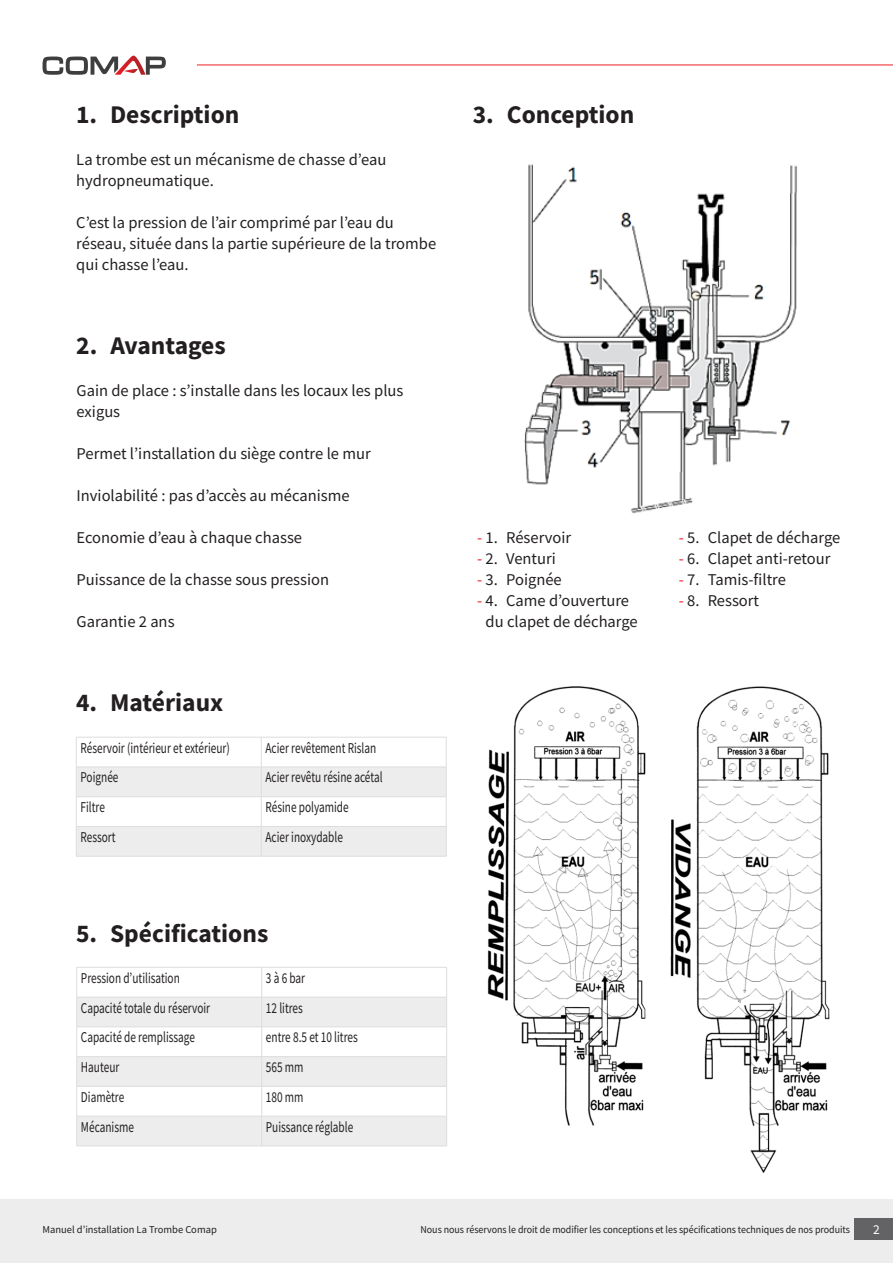
<style>
.page{position:relative;width:893px;height:1263px;background:#fff}
.page>*{position:absolute;margin:0;border:0;box-sizing:border-box;transform-origin:0 0}
.Chapter{font:700 25.5px "Source Sans Pro";color:#231f20}
.Body{font:16.5px/21px "Source Sans Pro";color:#231f20}
.Cel_Align_Left{font:15px "Source Sans Pro";color:#231f20;scale:.75 1}
.t1{font:13.5px "Source Sans Pro";color:#fff}
.t2{font:10.5px "Source Sans Pro";letter-spacing:-.005em;color:#231f20;scale:.95 1}
.t3{font:10.5px "Source Sans Pro";letter-spacing:-.005em;color:#231f20}
.s1{color:#ee1d23}
</style>
<div class="page">
<div style="left:0;top:1199px;width:893px;height:64px;background:#ededee"></div>
<hr style="left:197px;top:65px;width:696px;height:1px;background:#ee1d23">
<svg style="left:43px;top:56px;width:123px;height:19px"></svg>
<div style="left:854px;top:1218px;width:39px;height:21px;background:#636366"></div>
<img style="left:524px;top:164px;width:273px;height:349px">
<img style="left:487px;top:686px;width:343px;height:486px">
<svg style="left:77px;top:998px;width:369px;height:148px;fill:#ededee"></svg>
<hr style="left:77px;top:967px;width:185px;height:1px;background:#dcdddf">
<hr style="left:76px;top:967px;width:1px;height:30px;background:#dcdddf">
<hr style="left:262px;top:967px;width:185px;height:1px;background:#dcdddf">
<hr style="left:261px;top:967px;width:1px;height:30px;background:#dcdddf">
<hr style="left:446px;top:967px;width:1px;height:30px;background:#dcdddf">
<hr style="left:77px;top:997px;width:185px;height:1px;background:#dcdddf">
<hr style="left:76px;top:997px;width:1px;height:30px;background:#dcdddf">
<hr style="left:262px;top:997px;width:185px;height:1px;background:#dcdddf">
<hr style="left:261px;top:997px;width:1px;height:30px;background:#dcdddf">
<hr style="left:446px;top:997px;width:1px;height:30px;background:#dcdddf">
<hr style="left:77px;top:1026px;width:185px;height:1px;background:#dcdddf">
<hr style="left:262px;top:1026px;width:185px;height:1px;background:#dcdddf">
<hr style="left:77px;top:1056px;width:185px;height:1px;background:#dcdddf">
<svg style="left:76px;top:1027px;width:1px;height:59px"></svg>
<hr style="left:262px;top:1056px;width:185px;height:1px;background:#dcdddf">
<svg style="left:261px;top:1027px;width:1px;height:59px"></svg>
<svg style="left:446px;top:1027px;width:1px;height:59px"></svg>
<hr style="left:77px;top:1086px;width:185px;height:1px;background:#dcdddf">
<hr style="left:76px;top:1086px;width:1px;height:30px;background:#dcdddf">
<hr style="left:262px;top:1086px;width:185px;height:1px;background:#dcdddf">
<hr style="left:261px;top:1086px;width:1px;height:30px;background:#dcdddf">
<hr style="left:446px;top:1086px;width:1px;height:30px;background:#dcdddf">
<hr style="left:77px;top:1116px;width:185px;height:1px;background:#dcdddf">
<hr style="left:76px;top:1116px;width:1px;height:30px;background:#dcdddf">
<hr style="left:262px;top:1116px;width:185px;height:1px;background:#dcdddf">
<hr style="left:261px;top:1116px;width:1px;height:30px;background:#dcdddf">
<hr style="left:446px;top:1116px;width:1px;height:30px;background:#dcdddf">
<hr style="left:77px;top:1146px;width:185px;height:1px;background:#dcdddf">
<hr style="left:262px;top:1146px;width:185px;height:1px;background:#dcdddf">
<hr style="left:76px;top:737px;width:185px;height:1px;background:#dcdddf">
<hr style="left:76px;top:737px;width:1px;height:30px;background:#dcdddf">
<hr style="left:261px;top:737px;width:185px;height:1px;background:#dcdddf">
<hr style="left:261px;top:737px;width:1px;height:30px;background:#dcdddf">
<hr style="left:446px;top:737px;width:1px;height:30px;background:#dcdddf">
<svg style="left:76px;top:767px;width:371px;height:89px"></svg>
<hr style="left:76px;top:856px;width:185px;height:1px;background:#dcdddf">
<hr style="left:261px;top:856px;width:185px;height:1px;background:#dcdddf">
<p class="Chapter" style="left:76px;top:97px;width:165px">1. Description</p>
<p class="Body" style="left:76px;top:149px;width:311px">La trombe est un mécanisme de chasse d’eau hydropneumatique.</p>
<p class="Body" style="left:76px;top:212px;width:361px">C’est la pression de l’air comprimé par l’eau du réseau, située dans la partie supérieure de la trombe qui chasse l’eau.</p>
<p class="Chapter" style="left:76px;top:328px;width:151px">2. Avantages</p>
<p class="Body" style="left:77px;top:380px;width:328px">Gain de place : s’installe dans les locaux les plus exigus</p>
<p class="Body" style="left:77px;top:443px;width:296px">Permet l’installation du siège contre le mur</p>
<p class="Body" style="left:77px;top:485px;width:274px">Inviolabilité : pas d’accès au mécanisme</p>
<p class="Body" style="left:77px;top:527px;width:227px">Economie d’eau à chaque chasse</p>
<p class="Body" style="left:77px;top:569px;width:254px">Puissance de la chasse sous pression</p>
<p class="Body" style="left:77px;top:611px;width:100px">Garantie 2 ans</p>
<p class="Chapter" style="left:76px;top:685px;width:149px">4. Matériaux</p>
<p class="Cel_Align_Left" style="left:81px;top:738px;width:201px">Réservoir (intérieur et extérieur)</p>
<p class="Cel_Align_Left" style="left:266px;top:738px;width:149px">Acier revêtement Rislan</p>
<p class="Cel_Align_Left" style="left:81px;top:768px;width:52px">Poignée</p>
<p class="Cel_Align_Left" style="left:266px;top:768px;width:157px">Acier revêtu résine acétal</p>
<p class="Cel_Align_Left" style="left:81px;top:798px;width:34px">Filtre</p>
<p class="Cel_Align_Left" style="left:266px;top:798px;width:112px">Résine polyamide</p>
<p class="Cel_Align_Left" style="left:81px;top:827px;width:48px">Ressort</p>
<p class="Cel_Align_Left" style="left:266px;top:827px;width:105px">Acier inoxydable</p>
<p class="Chapter" style="left:76px;top:916px;width:194px">5. Spécifications</p>
<p class="Cel_Align_Left" style="left:81px;top:968px;width:133px">Pression d’utilisation</p>
<p class="Cel_Align_Left" style="left:266px;top:968px;width:54px">3 à 6 bar</p>
<p class="Cel_Align_Left" style="left:81px;top:998px;width:174px">Capacité totale du réservoir</p>
<p class="Cel_Align_Left" style="left:266px;top:998px;width:51px">12 litres</p>
<p class="Cel_Align_Left" style="left:81px;top:1028px;width:154px">Capacité de remplissage</p>
<p class="Cel_Align_Left" style="left:266px;top:1028px;width:124px">entre 8.5 et 10 litres</p>
<p class="Cel_Align_Left" style="left:81px;top:1057px;width:53px">Hauteur</p>
<p class="Cel_Align_Left" style="left:266px;top:1057px;width:52px">565 mm</p>
<p class="Cel_Align_Left" style="left:81px;top:1087px;width:59px">Diamètre</p>
<p class="Cel_Align_Left" style="left:266px;top:1087px;width:52px">180 mm</p>
<p class="Cel_Align_Left" style="left:81px;top:1117px;width:72px">Mécanisme</p>
<p class="Cel_Align_Left" style="left:266px;top:1117px;width:118px">Puissance réglable</p>
<p class="Chapter" style="left:473px;top:97px;width:163px">3. Conception</p>
<p class="Body" style="left:477px;top:527px;width:96px"><span class="s1">-</span> 1. Réservoir</p>
<p class="Body" style="left:477px;top:548px;width:80px"><span class="s1">-</span> 2. Venturi</p>
<p class="Body" style="left:477px;top:569px;width:86px"><span class="s1">-</span> 3. Poignée</p>
<p class="Body" style="left:477px;top:590px;width:162px;text-align:center"><span class="s1">-</span> 4. Came d’ouverture du clapet de décharge</p>
<p class="Body" style="left:679px;top:527px;width:163px"><span class="s1">-</span> 5. Clapet de décharge</p>
<p class="Body" style="left:679px;top:548px;width:153px"><span class="s1">-</span> 6. Clapet anti-retour</p>
<p class="Body" style="left:679px;top:569px;width:109px"><span class="s1">-</span> 7. Tamis-filtre</p>
<p class="Body" style="left:679px;top:590px;width:82px"><span class="s1">-</span> 8. Ressort</p>
<p class="t3" style="left:43px;top:1222px;width:176px">Manuel d’installation La Trombe Comap</p>
<p class="t2" style="left:420px;top:1222px;width:454px">Nous nous réservons le droit de modifier les conceptions et les spécifications techniques de nos produits</p>
<p class="t1" style="left:873px;top:1221px;width:8px">2</p>
</div>
